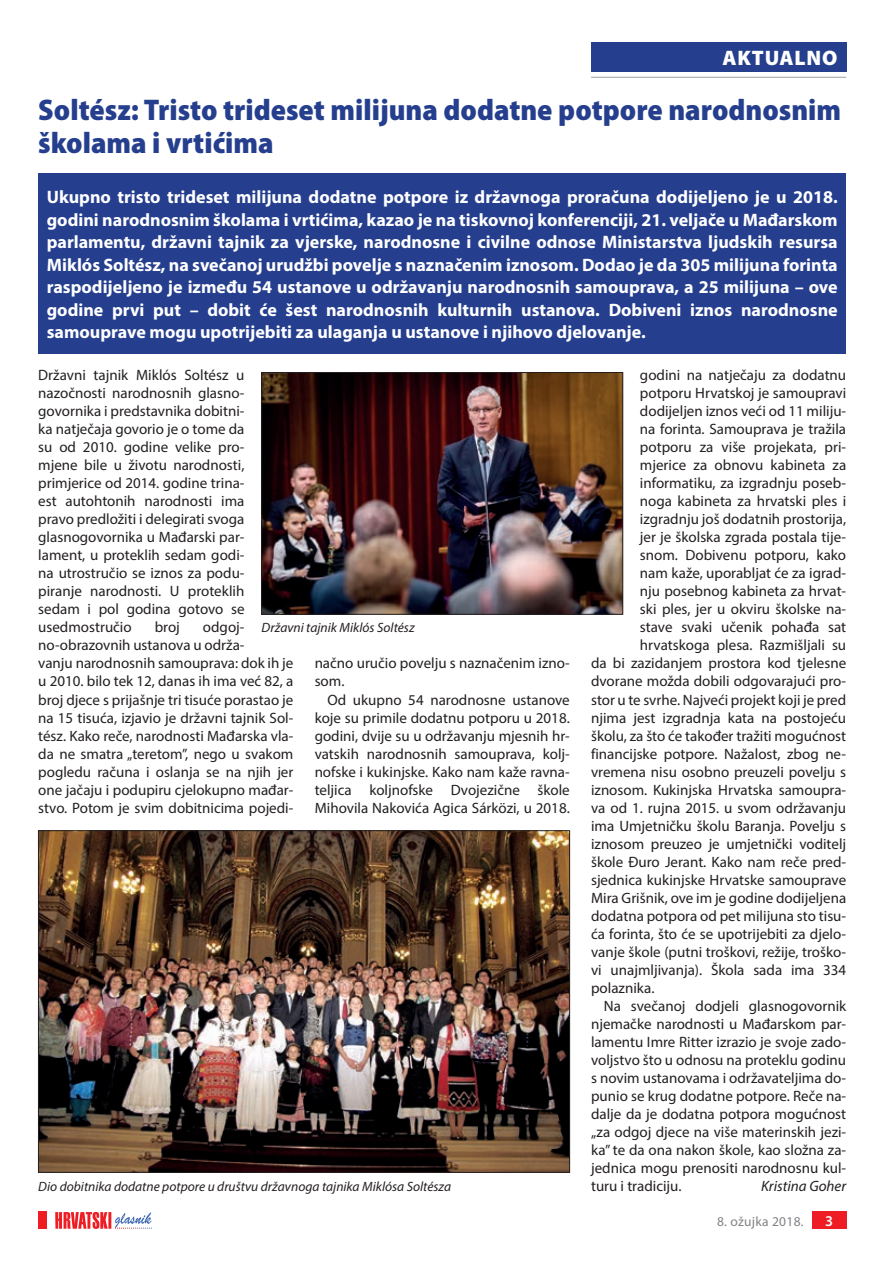
<style>
.page{position:relative;width:893px;height:1263px;background:#fff}
.page>*{position:absolute;margin:0;border:0;box-sizing:border-box;transform-origin:0 0}
.t1{font:900 semi-condensed 30px/33px "Myriad Pro";color:#253f8e}
.t2{font:900 21px "Myriad Pro";letter-spacing:.04em;color:#fff}
.t3{font:700 18px/22.5px "Myriad Pro";color:#fff;text-align:justify}
.t4{font:15px/18px "Myriad Pro";color:#231f20;text-align:justify}
.t5{font:italic 15px "Myriad Pro";color:#231f20}
.t6{font:600 15px "Myriad Pro";color:#fff}
.t7{font:italic 13.5px "Myriad Pro";color:#231f20}
.t8{font:13.5px "Myriad Pro";letter-spacing:.02em;color:#808285}
</style>
<div class="page">
<div style="left:812px;top:1212px;width:34px;height:17px;background:#ee1d23"></div>
<svg style="left:55px;top:1212px;width:97px;height:17px"></svg>
<div style="left:38px;top:1212px;width:9px;height:17px;background:#ee1d23"></div>
<div style="left:591px;top:43px;width:255px;height:29px;background:#253f8e"></div>
<hr style="left:591px;top:77px;width:255px;height:1px;background:#a8a9ad">
<div style="left:38px;top:173px;width:808px;height:181px;background:#253f8e"></div>
<img style="left:40px;top:832px;width:528px;height:338px">
<img style="left:263px;top:374px;width:358px;height:238px">
<div style="left:261px;top:372px;width:362px;height:242px;border:1px solid #231f20"></div>
<h2 class="t2" style="left:722px;top:44px;width:117px">AKTUALNO</h2>
<h1 class="t1" style="left:38px;top:93px;width:804px">Soltész: Tristo trideset milijuna dodatne potpore narodnosnim školama i vrtićima</h1>
<p class="t3" style="left:47px;top:185px;width:792px">Ukupno tristo trideset milijuna dodatne potpore iz državnoga proračuna dodijeljeno je u 2018. godini narodnosnim školama i vrtićima, kazao je na tiskovnoj konferenciji, 21. veljače u Mađarskom parlamentu, državni tajnik za vjerske, narodnosne i civilne odnose Ministarstva ljudskih resursa Miklós Soltész, na svečanoj urudžbi povelje s naznačenim iznosom. Dodao je da 305 milijuna forinta raspodijeljeno je između 54 ustanove u održavanju narodnosnih samouprava, a 25 milijuna – ove godine prvi put – dobit će šest narodnosnih kulturnih ustanova. Dobiveni iznos narodnosne samouprave mogu upotrijebiti za ulaganja u ustanove i njihovo djelovanje.</p>
<p class="t4" style="left:38px;top:366px;width:208px">Državni tajnik Miklós Soltész u nazočnosti narodnosnih glasno&shy;govornika i predstavnika dobitni&shy;ka natječaja govorio je o tome da su od 2010. godine velike pro&shy;mjene bile u životu narodnosti, primjerice od 2014. godine trina&shy;est autohtonih narodnosti ima pravo predložiti i delegirati svoga glasnogovornika u Mađarski par&shy;lament, u proteklih sedam godi&shy;na utrostručio se iznos za podu&shy;piranje narodnosti. U proteklih sedam i pol godina gotovo se usedmostručio</p>
<p class="t4" style="left:38px;top:618px;width:257px;text-align:left;text-indent:165px">odgoj&shy;no-obrazovnih ustanova u održa-<br>vanju narodnosnih samouprava: dok ih je u 2010. bilo tek 12, danas ih ima već 82, a broj djece s prijašnje tri tisuće porastao je na 15 tisuća, izjavio je državni tajnik Sol&shy;tész. Kako reče, narodnosti Mađarska vla&shy;da ne smatra „teretom”, nego u svakom pogledu računa i oslanja se na njih jer one jačaju i podupiru cjelokupno mađar&shy;stvo. Potom je svim dobitnicima pojedi-</p>
<p class="t4" style="left:155px;top:618px;width:27px">broj</p>
<p class="t7" style="left:261px;top:620px;width:155px">Državni tajnik Miklós Soltész</p>
<p class="t4" style="left:315px;top:654px;width:257px">načno uručio povelju s naznačenim izno&shy;som.</p>
<p class="t4" style="left:315px;top:690px;width:257px;text-indent:13px">Od ukupno 54 narodnosne ustanove koje su primile dodatnu potporu u 2018. godini, dvije su u održavanju mjesnih hr&shy;vatskih narodnosnih samouprava, kolj&shy;nofske i kukinjske. Kako nam kaže ravna&shy;teljica koljnofske Dvojezične škole Mihovila Nakovića Agica Sárközi, u 2018.</p>
<p class="t7" style="left:38px;top:1178px;width:414px">Dio dobitnika dodatne potpore u društvu državnoga tajnika Miklósa Soltésza</p>
<p class="t4" style="left:640px;top:366px;width:208px">godini na natječaju za dodatnu</p>
<p class="t4" style="left:640px;top:384px;width:208px">potporu Hrvatskoj je samoupravi</p>
<p class="t4" style="left:640px;top:402px;width:208px">dodijeljen iznos veći od 11 miliju-</p>
<p class="t4" style="left:640px;top:420px;width:208px">na forinta. Samouprava je tražila</p>
<p class="t4" style="left:640px;top:438px;width:208px">potporu za više projekata, pri-</p>
<p class="t4" style="left:640px;top:456px;width:208px">mjerice za obnovu kabineta za</p>
<p class="t4" style="left:640px;top:474px;width:208px">informatiku, za izgradnju poseb-</p>
<p class="t4" style="left:640px;top:492px;width:208px">noga kabineta za hrvatski ples i</p>
<p class="t4" style="left:640px;top:510px;width:208px">izgradnju još dodatnih prostorija,</p>
<p class="t4" style="left:640px;top:528px;width:208px">jer je školska zgrada postala tije-</p>
<p class="t4" style="left:640px;top:546px;width:208px">snom. Dobivenu potporu, kako</p>
<p class="t4" style="left:640px;top:564px;width:208px">nam kaže, uporabljat će za igrad-</p>
<p class="t4" style="left:640px;top:582px;width:208px">nju posebnog kabineta za hrvat-</p>
<p class="t4" style="left:640px;top:600px;width:208px">ski ples, jer u okviru školske na-</p>
<p class="t4" style="left:640px;top:618px;width:208px">stave svaki učenik pohađa sat</p>
<p class="t4" style="left:640px;top:636px;width:208px">hrvatskoga plesa. Razmišljali su</p>
<p class="t4" style="left:591px;top:654px;width:257px">da bi zazidanjem prostora kod tjelesne</p>
<p class="t4" style="left:591px;top:672px;width:257px">dvorane možda dobili odgovarajući pro-</p>
<p class="t4" style="left:591px;top:690px;width:257px">stor u te svrhe. Najveći projekt koji je pred</p>
<p class="t4" style="left:591px;top:708px;width:257px">njima jest izgradnja kata na postojeću</p>
<p class="t4" style="left:591px;top:726px;width:257px">školu, za što će također tražiti mogućnost</p>
<p class="t4" style="left:591px;top:744px;width:257px">financijske potpore. Nažalost, zbog ne-</p>
<p class="t4" style="left:591px;top:762px;width:257px">vremena nisu osobno preuzeli povelju s</p>
<p class="t4" style="left:591px;top:780px;width:257px">iznosom. Kukinjska Hrvatska samoupra-</p>
<p class="t4" style="left:591px;top:798px;width:257px">va od 1. rujna 2015. u svom održavanju</p>
<p class="t4" style="left:591px;top:816px;width:257px">ima Umjetničku školu Baranja. Povelju s</p>
<p class="t4" style="left:591px;top:834px;width:257px">iznosom preuzeo je umjetnički voditelj</p>
<p class="t4" style="left:591px;top:852px;width:257px">škole Đuro Jerant. Kako nam reče pred-</p>
<p class="t4" style="left:591px;top:870px;width:257px">sjednica kukinjske Hrvatske samouprave</p>
<p class="t4" style="left:591px;top:888px;width:257px">Mira Grišnik, ove im je godine dodijeljena</p>
<p class="t4" style="left:591px;top:906px;width:257px">dodatna potpora od pet milijuna sto tisu-</p>
<p class="t4" style="left:591px;top:924px;width:257px">ća forinta, što će se upotrijebiti za djelo-</p>
<p class="t4" style="left:591px;top:942px;width:257px">vanje škole (putni troškovi, režije, troško-</p>
<p class="t4" style="left:591px;top:960px;width:257px">vi unajmljivanja). Škola sada ima 334</p>
<p class="t4" style="left:591px;top:978px;width:65px">polaznika.</p>
<p class="t4" style="left:604px;top:996px;width:244px">Na svečanoj dodjeli glasnogovornik</p>
<p class="t4" style="left:591px;top:1014px;width:257px">njemačke narodnosti u Mađarskom par-</p>
<p class="t4" style="left:591px;top:1032px;width:257px">lamentu Imre Ritter izrazio je svoje zado-</p>
<p class="t4" style="left:591px;top:1050px;width:257px">voljstvo što u odnosu na proteklu godinu</p>
<p class="t4" style="left:591px;top:1068px;width:257px">s novim ustanovama i održavateljima do-</p>
<p class="t4" style="left:591px;top:1086px;width:257px">punio se krug dodatne potpore. Reče na-</p>
<p class="t4" style="left:591px;top:1104px;width:257px">dalje da je dodatna potpora mogućnost</p>
<p class="t4" style="left:591px;top:1122px;width:257px">„za odgoj djece na više materinskih jezi-</p>
<p class="t4" style="left:591px;top:1140px;width:257px">ka” te da ona nakon škole, kao složna za-</p>
<p class="t4" style="left:591px;top:1158px;width:257px">jednica mogu prenositi narodnosnu kul-</p>
<p class="t4" style="left:591px;top:1176px;width:92px">turu i tradiciju.</p>
<p class="t5" style="left:761px;top:1176px;width:87px">Kristina Goher</p>
<p class="t8" style="left:717px;top:1213px;width:88px">8. ožujka 2018.</p>
<p class="t6" style="left:825px;top:1211px;width:10px">3</p>
</div>
